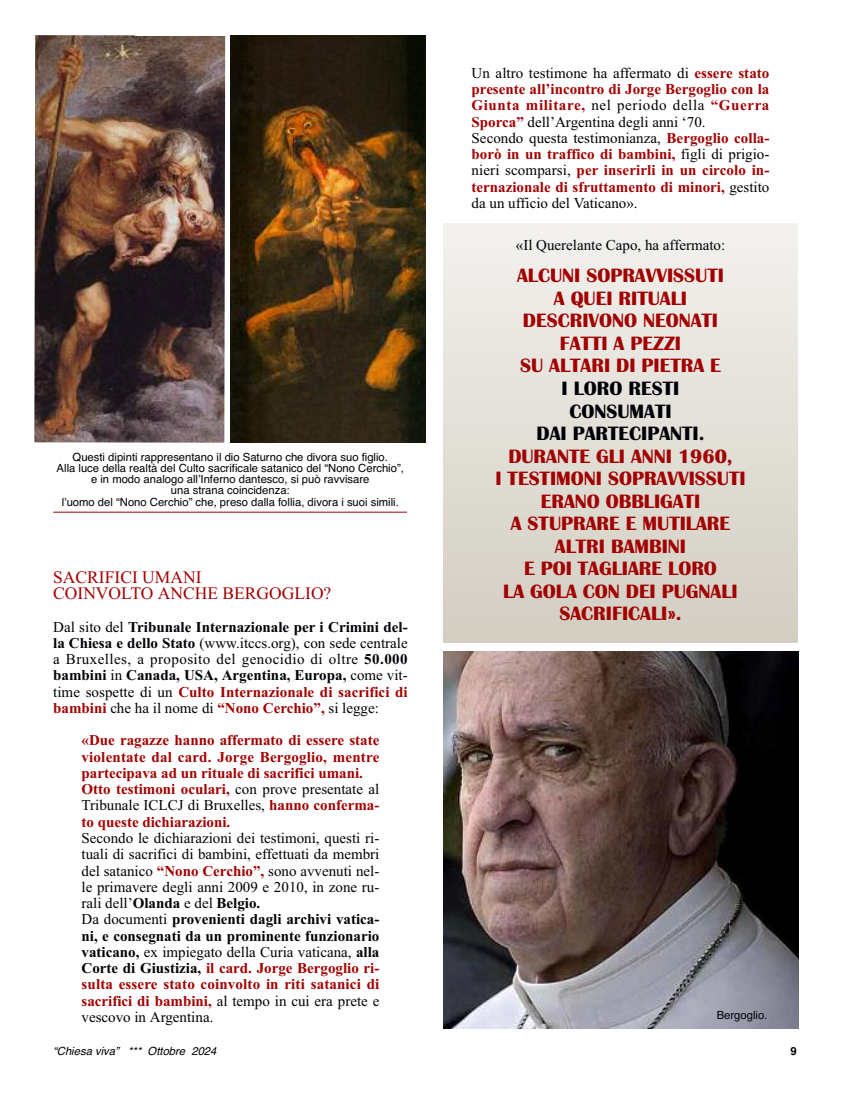
<style>
.page{position:relative;width:851px;height:1117px;background:#fff}
.page>*{position:absolute;margin:0;border:0;box-sizing:border-box;transform-origin:0 0}
.t1{font:700 20px/22.5px "Britannic";color:#a20000;text-align:center}
.t2{font:700 20px/22.5px "Britannic";color:#000006;text-align:center}
.t3{font:17.5px/16.2px "Times New Roman";color:#a20000}
.t4{font:15px/16.2px "Times New Roman";color:#000006;text-align:justify}
.t5{font:700 15px/16.2px "Times New Roman";color:#a20000}
.t6{font:11.25px/11.2px "Helvetica";color:#000006;text-align:center}
.t7{font:italic 11.25px "Helvetica";color:#000006}
.t8{font:700 11.25px "Helvetica";color:#000006}
.s1{font-weight:700}
.s2{font-weight:700;color:#a20000}
.s3{font-weight:400;color:#000006}
</style>
<div class="page">
<img style="left:230px;top:35px;width:195px;height:407px">
<img style="left:34px;top:35px;width:191px;height:407px">
<hr style="left:53px;top:512px;width:354px;height:1px;background:#a20000">
<img style="left:443px;top:651px;width:355px;height:377px">
<div style="left:443px;top:223px;width:354px;height:419px;background:linear-gradient(to bottom,#f3f1ee,#d2cec2)"></div>
<p class="t6" style="left:57px;top:451px;width:349px">Questi dipinti rappresentano il dio Saturno che divora suo figlio.<br>Alla luce della realtà del Culto sacrificale satanico del “Nono Cerchio”, e in modo analogo all’Inferno dantesco, si può ravvisare<br>una strana coincidenza:<br>l’uomo del “Nono Cerchio” che, preso dalla follia, divora i suoi simili.</p>
<p class="t3" style="left:53px;top:568px;width:280px">SACRIFICI UMANI<br>COINVOLTO ANCHE BERGOGLIO?</p>
<p class="t4" style="left:53px;top:618px;width:356px">Dal sito del <span class="s1">Tribunale Internazionale per i Crimini del&shy;la Chiesa e dello Stato</span> (www.itccs.org), con sede centrale a Bruxelles, a proposito del genocidio di oltre <span class="s1">50.000 bambini</span> in <span class="s1">Canada, USA, Argentina, Europa,</span> come vit&shy;time sospette di un <span class="s2">Culto Internazionale di sacrifici di bambini</span> che ha il nome di <span class="s2">“Nono Cerchio”,</span> si legge:</p>
<p class="t5" style="left:81px;top:732px;width:299px">«Due ragazze hanno affermato di essere state violentate dal card. Jorge Bergoglio, mentre partecipava ad un rituale di sacrifici umani.<br>Otto testimoni oculari, <span class="s3">con prove presentate al Tribunale ICLCJ di Bruxelles,</span> hanno conferma&shy;to queste dichiarazioni.</p>
<p class="t4" style="left:81px;top:829px;width:299px;text-align:left">Secondo le dichiarazioni dei testimoni, questi ri&shy;tuali di sacrifici di bambini, effettuati da membri del satanico <span class="s2">“Nono Cerchio”,</span> sono avvenuti nel&shy;le primavere degli anni 2009 e 2010, in zone ru&shy;rali dell’<span class="s1">Olanda</span> e del <span class="s1">Belgio.<br></span>Da documenti <span class="s1">provenienti dagli archivi vatica&shy;ni, e consegnati da un prominente funzionario vaticano,</span> ex impiegato della Curia vaticana, <span class="s1">alla Corte di Giustizia,</span> <span class="s2">il card. Jorge Bergoglio ri&shy;sulta essere stato coinvolto in riti satanici di sacrifici di bambini,</span> al tempo in cui era prete e vescovo in Argentina.</p>
<p class="t5" style="left:471px;top:64px;width:299px"><span class="s3">Un altro testimone ha affermato di</span> essere stato presente all’incontro di Jorge Bergoglio con la Giunta militare, <span class="s3">nel periodo della</span> “Guerra Sporca” <span class="s3">dell’Argentina degli anni ‘70.<br>Secondo questa testimonianza,</span> Bergoglio colla&shy;borò in un traffico di bambini, <span class="s3">figli di prigio&shy;nieri scomparsi,</span> per inserirli in un circolo in&shy;ternazionale di sfruttamento di minori, <span class="s3">gestito da un ufficio del Vaticano».</span></p>
<p class="t4" style="left:515px;top:236px;width:211px">«Il Querelante Capo, ha affermato:</p>
<h1 class="t1" style="left:517px;top:264px;width:208px">ALCUNI SOPRAVVISSUTI<br>A QUEI RITUALI<br>DESCRIVONO NEONATI<br>FATTI A PEZZI<br>SU ALTARI DI PIETRA E</h1>
<h1 class="t2" style="left:536px;top:377px;width:169px">I LORO RESTI<br>CONSUMATI<br>DAI PARTECIPANTI.</h1>
<h1 class="t1" style="left:495px;top:444px;width:251px">DURANTE GLI ANNI 1960,<br>I TESTIMONI SOPRAVVISSUTI<br>ERANO OBBLIGATI<br>A STUPRARE E MUTILARE<br>ALTRI BAMBINI<br>E POI TAGLIARE LORO<br>LA GOLA CON DEI PUGNALI<br>SACRIFICALI».</h1>
<p class="t6" style="left:716px;top:1008px;width:52px">Bergoglio.</p>
<p class="t7" style="left:53px;top:1043px;width:165px">“Chiesa viva” *** Ottobre 2024</p>
<p class="t8" style="left:790px;top:1043px;width:8px">9</p>
</div>
